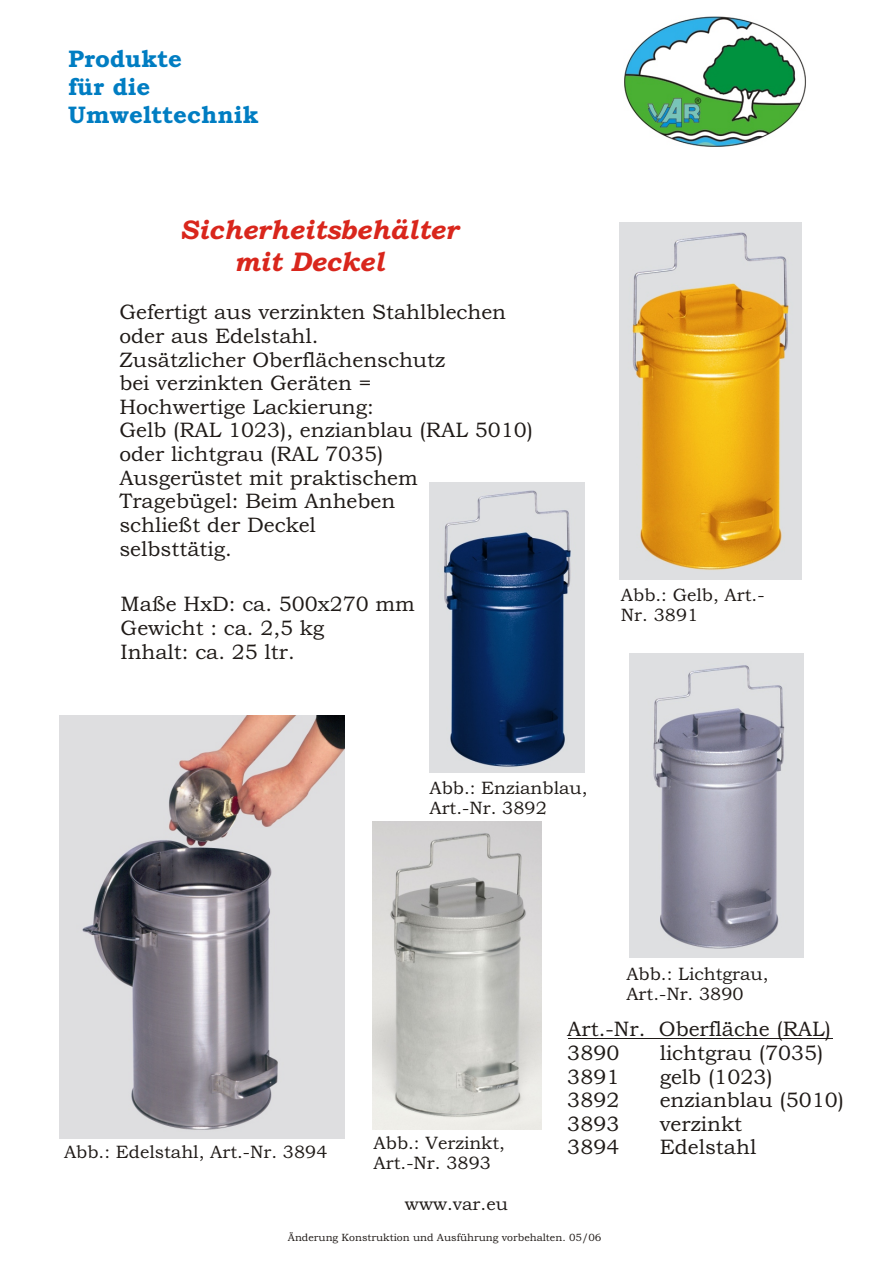
<style>
.page{position:relative;width:894px;height:1263px;background:#fff}
.page>*{position:absolute;margin:0;border:0;box-sizing:border-box;transform-origin:0 0}
.t1{font:italic 27px/31.7px "Bookman Old Style";color:#d9261c}
.t2{font:24px/28.2px "Bookman Old Style";color:#007dc2}
.t3{font:21px/23.7px "Bookman Old Style";color:#1f1a17}
.t4{font:18px/20.2px "Bookman Old Style";color:#1f1a17}
.t5{font:10.5px "Bookman Old Style";color:#1f1a17}
</style>
<div class="page">
<img style="left:620px;top:223px;width:182px;height:356px">
<img style="left:429px;top:483px;width:156px;height:290px">
<img style="left:630px;top:654px;width:174px;height:304px">
<img style="left:60px;top:716px;width:285px;height:422px">
<img style="left:372px;top:822px;width:169px;height:308px">
<hr style="left:568px;top:1038px;width:265px;height:1px;background:#1f1a17">
<img style="left:624px;top:16px;width:182px;height:131px">
<p class="t2" style="left:68px;top:47px;width:192px">Produkte<br>für die<br>Umwelttechnik</p>
<p class="t1" style="left:234px;top:216px;width:226px;text-indent:-54px">Sicherheitsbehälter mit Deckel</p>
<p class="t3" style="left:119px;top:302px;width:415px">Gefertigt aus verzinkten Stahlblechen oder aus Edelstahl.<br>Zusätzlicher Oberflächenschutz<br>bei verzinkten Geräten =<br>Hochwertige Lackierung:<br>Gelb (RAL 1023), enzianblau (RAL 5010) oder lichtgrau (RAL 7035)<br>Ausgerüstet mit praktischem<br>Tragebügel: Beim Anheben<br>schließt der Deckel<br>selbsttätig.</p>
<p class="t3" style="left:121px;top:594px;width:296px">Maße HxD: ca. 500x270 mm<br>Gewicht : ca. 2,5 kg<br>Inhalt: ca. 25 ltr.</p>
<p class="t4" style="left:621px;top:586px;width:145px">Abb.: Gelb, Art.-<br>Nr. 3891</p>
<p class="t4" style="left:429px;top:779px;width:160px">Abb.: Enzianblau,<br>Art.-Nr. 3892</p>
<p class="t4" style="left:626px;top:965px;width:144px">Abb.: Lichtgrau,<br>Art.-Nr. 3890</p>
<p class="t4" style="left:64px;top:1144px;width:265px">Abb.: Edelstahl, Art.-Nr. 3894</p>
<p class="t4" style="left:374px;top:1134px;width:133px">Abb.: Verzinkt,<br>Art.-Nr. 3893</p>
<p class="t4" style="left:405px;top:1195px;width:104px">www.var.eu</p>
<p class="t3" style="left:567px;top:1019px;width:265px">Art.-Nr. Oberfläche (RAL)<br>3890</p>
<p class="t3" style="left:660px;top:1043px;width:165px">lichtgrau (7035)</p>
<p class="t3" style="left:567px;top:1067px;width:54px">3891</p>
<p class="t3" style="left:660px;top:1067px;width:114px">gelb (1023)</p>
<p class="t3" style="left:567px;top:1090px;width:54px">3892</p>
<p class="t3" style="left:660px;top:1090px;width:186px">enzianblau (5010)</p>
<p class="t3" style="left:567px;top:1114px;width:54px">3893</p>
<p class="t3" style="left:660px;top:1114px;width:84px">verzinkt</p>
<p class="t3" style="left:567px;top:1137px;width:54px">3894</p>
<p class="t3" style="left:660px;top:1137px;width:98px">Edelstahl</p>
<p class="t5" style="left:288px;top:1234px;width:315px">Änderung Konstruktion und Ausführung vorbehalten. 05/06</p>
</div>
